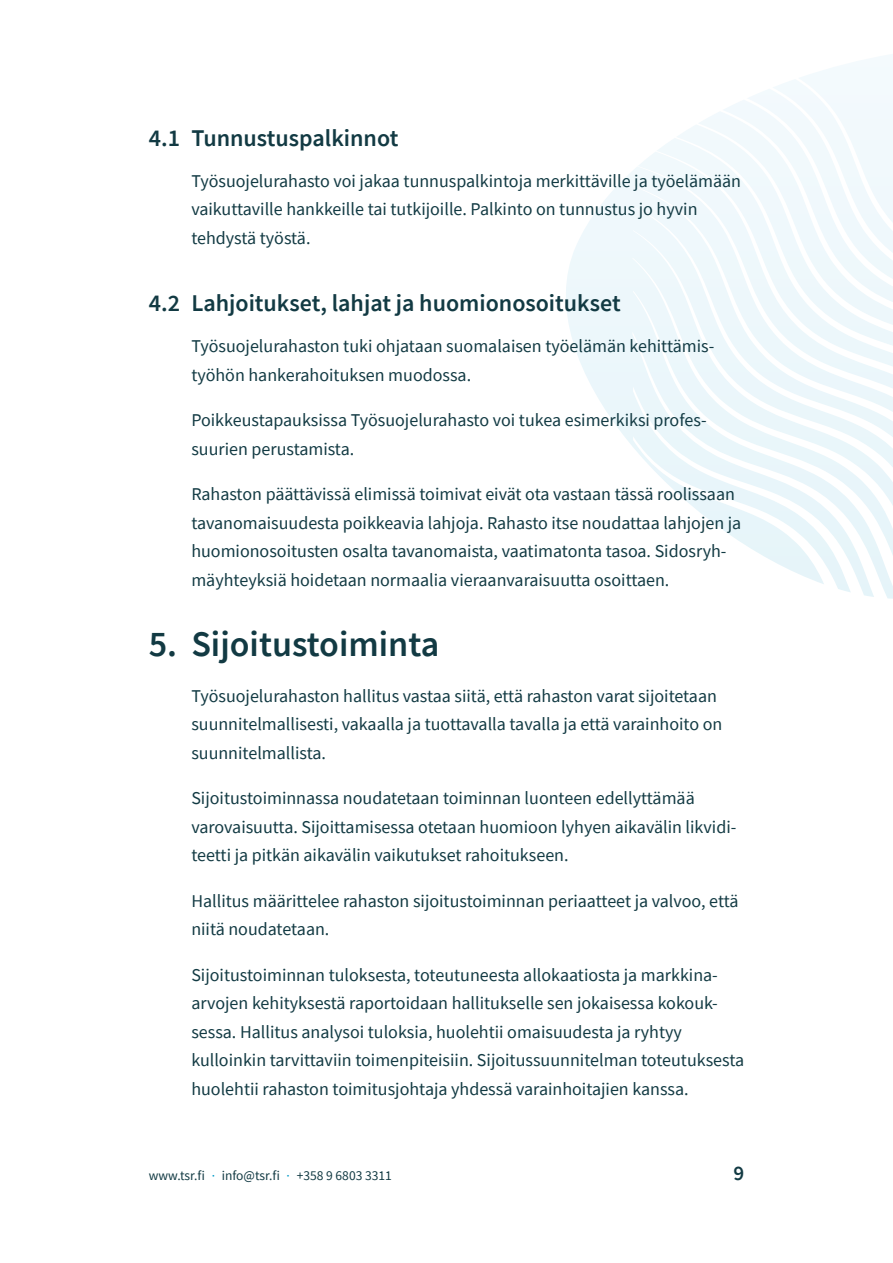
<style>
.page{position:relative;width:893px;height:1263px;background:#fff}
.page>*{position:absolute;margin:0;border:0;box-sizing:border-box;transform-origin:0 0}
.t1{font:600 36px "Source Sans Pro";color:#123a43}
.t2{font:600 24px "Source Sans Pro";color:#123a43}
.t3{font:600 21px "Source Sans Pro";color:#123a43}
.Paragraph{font:18px/28.5px "Source Sans Pro";color:#123a43}
.t4{font:13.5px "Source Sans Pro";color:#123a43}
.s1{color:#009ac7}
</style>
<div class="page">
<svg style="left:698px;top:54px;width:195px;height:271px"></svg>
<h3 class="t2" style="left:149px;top:122px;width:251px">4.1 Tunnustuspalkinnot</h3>
<p class="Paragraph" style="left:191px;top:166px;width:551px">Työsuojelurahasto voi jakaa tunnuspalkintoja merkittäville ja työelämään vaikuttaville hankkeille tai tutkijoille. Palkinto on tunnustus jo hyvin tehdystä työstä.</p>
<h3 class="t2" style="left:149px;top:287px;width:473px">4.2 Lahjoitukset, lahjat ja huomionosoitukset</h3>
<p class="Paragraph" style="left:191px;top:332px;width:525px">Työsuojelurahaston tuki ohjataan suomalaisen työelämän kehittämis&shy;työhön hankerahoituksen muodossa.</p>
<p class="Paragraph" style="left:191px;top:406px;width:517px">Poikkeustapauksissa Työsuojelurahasto voi tukea esimerkiksi profes&shy;suurien perustamista.</p>
<p class="Paragraph" style="left:191px;top:480px;width:551px">Rahaston päättävissä elimissä toimivat eivät ota vastaan tässä roolissaan tavanomaisuudesta poikkeavia lahjoja. Rahasto itse noudattaa lahjojen ja huomionosoitusten osalta tavanomaista, vaatimatonta tasoa. Sidosryh&shy;mäyhteyksiä hoidetaan normaalia vieraanvaraisuutta osoittaen.</p>
<h2 class="t1" style="left:149px;top:621px;width:292px">5. Sijoitustoiminta</h2>
<p class="Paragraph" style="left:191px;top:681px;width:532px">Työsuojelurahaston hallitus vastaa siitä, että rahaston varat sijoitetaan suunnitelmallisesti, vakaalla ja tuottavalla tavalla ja että varainhoito on suunnitelmallista.</p>
<p class="Paragraph" style="left:191px;top:784px;width:546px">Sijoitustoiminnassa noudatetaan toiminnan luonteen edellyttämää varovaisuutta. Sijoittamisessa otetaan huomioon lyhyen aikavälin likvidi&shy;teetti ja pitkän aikavälin vaikutukset rahoitukseen.</p>
<p class="Paragraph" style="left:191px;top:886px;width:549px">Hallitus määrittelee rahaston sijoitustoiminnan periaatteet ja valvoo, että niitä noudatetaan.</p>
<p class="Paragraph" style="left:191px;top:960px;width:554px">Sijoitustoiminnan tuloksesta, toteutuneesta allokaatiosta ja markkina&shy;arvojen kehityksestä raportoidaan hallitukselle sen jokaisessa kokouk&shy;sessa. Hallitus analysoi tuloksia, huolehtii omaisuudesta ja ryhtyy kulloinkin tarvittaviin toimenpiteisiin. Sijoitussuunnitelman toteutuksesta huolehtii rahaston toimitusjohtaja yhdessä varainhoitajien kanssa.</p>
<p class="t4" style="left:149px;top:1167px;width:245px">www.tsr.fi <span class="s1">·</span> info@tsr.fi <span class="s1">·</span> +358 9 6803 3311</p>
<p class="t3" style="left:733px;top:1159px;width:12px">9</p>
</div>
